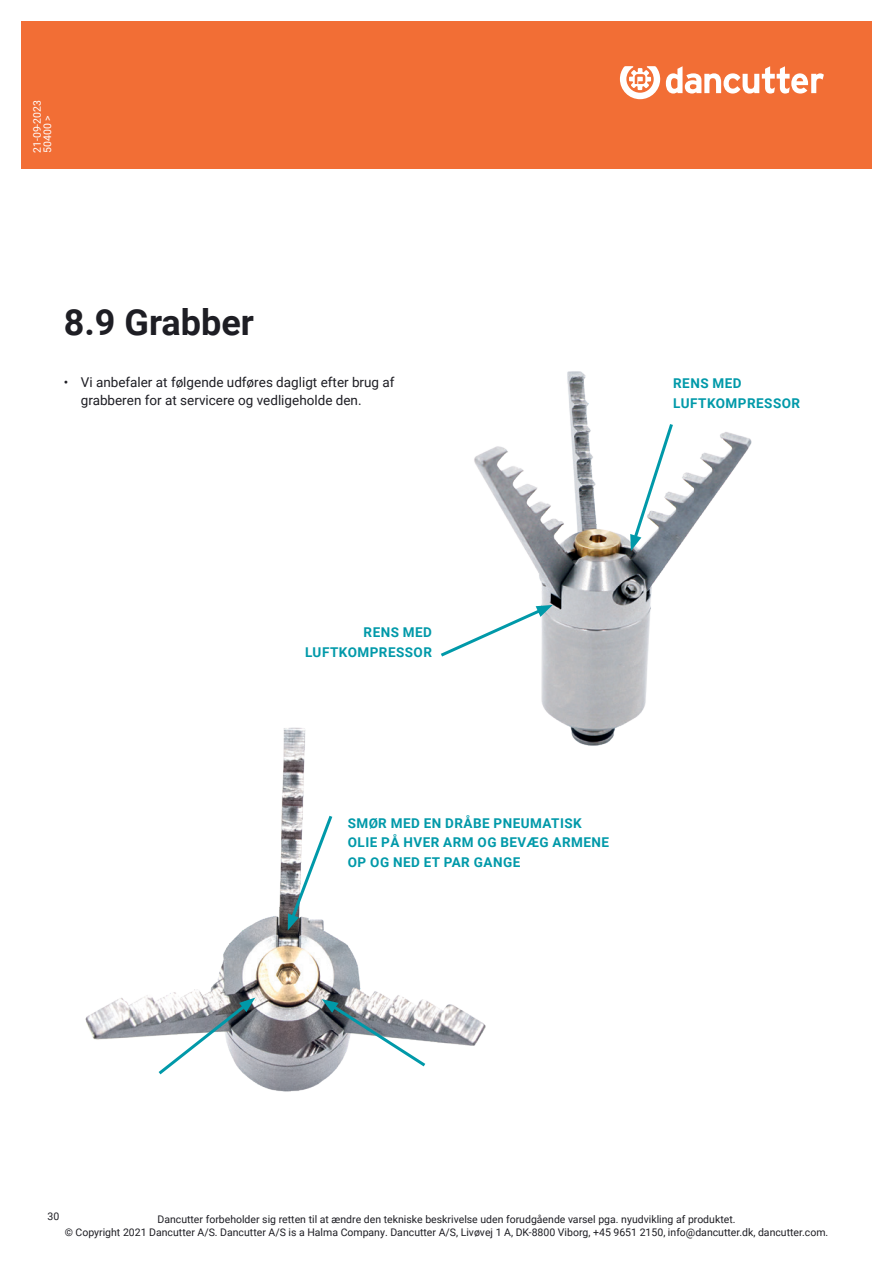
<style>
.page{position:relative;width:893px;height:1263px;background:#fff}
.page>*{position:absolute;margin:0;border:0;box-sizing:border-box;transform-origin:0 0}
.t1{font:700 36px "Roboto";color:#1e1e24}
.t2{font:700 13.5px "Roboto";letter-spacing:.035em;color:#0099a9}
.t3{font:13.5px/18px "Roboto";color:#1e1e24}
.t4{font:10.5px/12.6px "Roboto";color:#1e1e24;text-align:center}
.t5{font:10.5px/10.5px "Roboto";color:#fff}
</style>
<div class="page">
<div style="left:21px;top:21px;width:851px;height:148px;background:#f26e35"></div>
<svg style="left:666px;top:66px;width:158px;height:28px"></svg>
<svg style="left:620px;top:66px;width:40px;height:33px"></svg>
<img style="left:474px;top:371px;width:278px;height:375px">
<img style="left:85px;top:716px;width:413px;height:376px">
<svg style="left:630px;top:421px;width:45px;height:130px"></svg>
<svg style="left:441px;top:605px;width:112px;height:54px"></svg>
<svg style="left:288px;top:812px;width:47px;height:118px"></svg>
<svg style="left:322px;top:999px;width:107px;height:70px"></svg>
<svg style="left:155px;top:997px;width:100px;height:80px"></svg>
<p class="t5" style="left:31px;top:153px;width:55px;rotate:-90deg">21-09-2023<br>50400 &gt;</p>
<p class="t1" style="left:64px;top:297px;width:192px">8.9 Grabber</p>
<p class="t3" style="left:81px;top:372px;width:315px;text-indent:-17px">• Vi anbefaler at følgende udføres dagligt efter brug af grabberen for at servicere og vedligeholde den.</p>
<p class="t2" style="left:673px;top:374px;width:70px">RENS MED</p>
<p class="t2" style="left:673px;top:393px;width:129px">LUFTKOMPRESSOR</p>
<p class="t2" style="left:364px;top:623px;width:70px">RENS MED</p>
<p class="t2" style="left:305px;top:642px;width:129px">LUFTKOMPRESSOR</p>
<p class="t2" style="left:348px;top:813px;width:235px">SMØR MED EN DRÅBE PNEUMATISK</p>
<p class="t2" style="left:348px;top:833px;width:263px">OLIE PÅ HVER ARM OG BEVÆG ARMENE</p>
<p class="t2" style="left:348px;top:852px;width:174px">OP OG NED ET PAR GANGE</p>
<p class="t4" style="left:48px;top:1210px;width:13px">30</p>
<p class="t4" style="left:65px;top:1212px;width:765px">Dancutter forbeholder sig retten til at ændre den tekniske beskrivelse uden forudgående varsel pga. nyudvikling af produktet.<br>© Copyright 2021 Dancutter A/S. Dancutter A/S is a Halma Company. Dancutter A/S, Livøvej 1 A, DK-8800 Viborg, +45 9651 2150, info@dancutter.dk, dancutter.com.</p>
</div>
